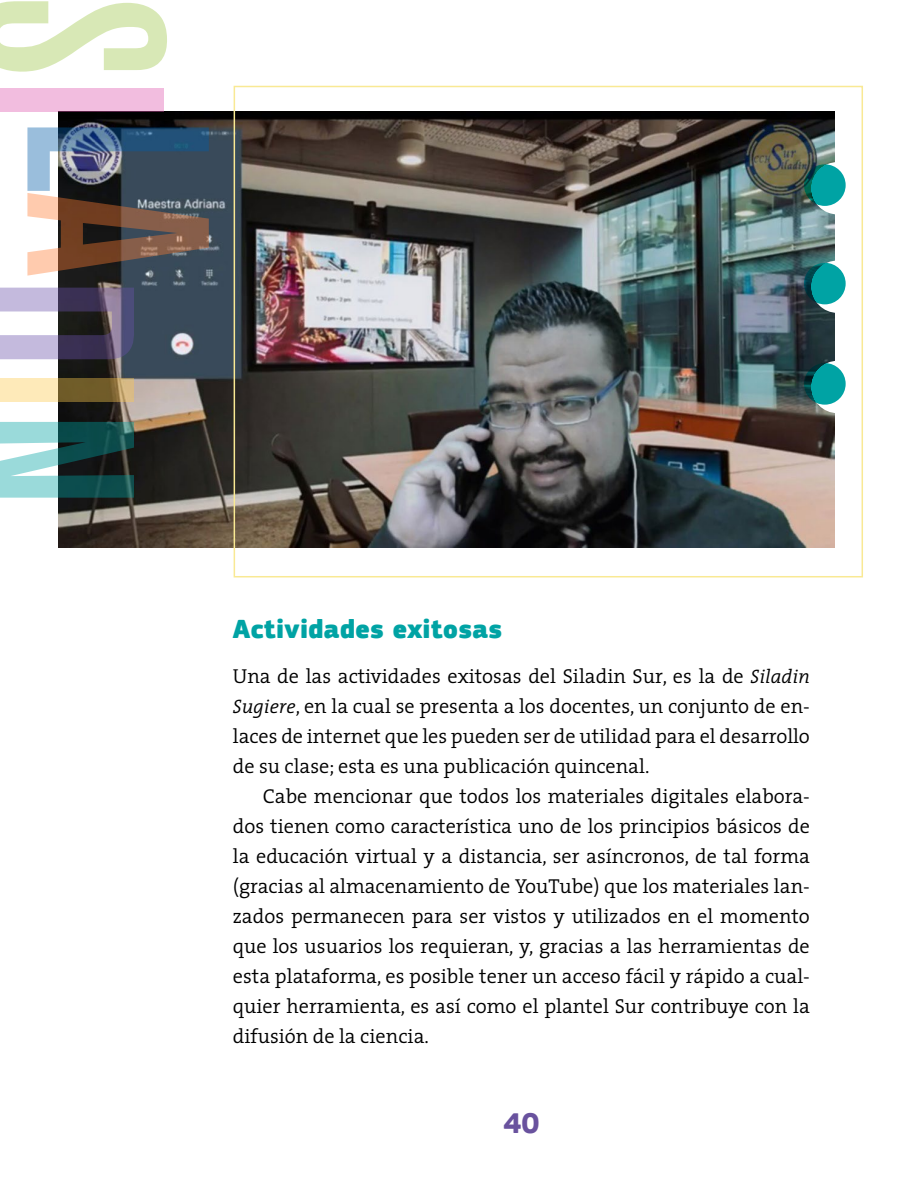
<style>
.page{position:relative;width:915px;height:1191px;background:#fff}
.page>*{position:absolute;margin:0;border:0;box-sizing:border-box;transform-origin:0 0}
.t1{font:700 30px "PF Square Sans Pro";color:#69529e}
.t2{font:900 27px "PF Square Sans Pro";color:#00a3a4}
.t3{font:300 20.25px/30px "The Serif";color:#000;text-align:justify}
.s1{font-style:italic;font-size:19.5px}
</style>
<div class="page">
<img style="left:59px;top:112px;width:774px;height:435px">
<div style="left:811px;top:162px;width:52px;height:52px;background:#fff;border-radius:50%"></div>
<div style="left:811px;top:361px;width:52px;height:52px;background:#fff;border-radius:50%"></div>
<div style="left:811px;top:260px;width:52px;height:53px;background:#fff;border-radius:50%"></div>
<svg style="left:803px;top:164px;width:42px;height:42px"></svg>
<svg style="left:803px;top:363px;width:42px;height:42px"></svg>
<svg style="left:803px;top:263px;width:42px;height:41px"></svg>
<div style="left:233px;top:86px;width:629px;height:491px;border:2px solid #f9e994"></div>
<svg style="left:0;top:1px;width:167px;height:71px"></svg>
<div style="left:0;top:88px;width:163px;height:24px;background:#f2bddf"></div>
<svg style="left:27px;top:127px;width:182px;height:149px;background:#68666b"></svg>
<svg style="left:0;top:288px;width:135px;height:71px;background:#847d96"></svg>
<svg style="left:0;top:378px;width:134px;height:23px;background:#b9a471"></svg>
<svg style="left:0;top:422px;width:134px;height:75px;background:#568686"></svg>
<h2 class="t2" style="left:233px;top:612px;width:271px">Actividades exitosas</h2>
<p class="t3" style="left:233px;top:660px;width:578px">Una de las actividades exitosas del Siladin Sur, es la de <span class="s1">Siladin Sugiere</span>, en la cual se presenta a los docentes, un conjunto de en&shy;laces de internet que les pueden ser de utilidad para el desarrollo de su clase; esta es una publicación quincenal.</p>
<p class="t3" style="left:233px;top:780px;width:578px;text-indent:30px">Cabe mencionar que todos los materiales digitales elabora&shy;dos tienen como característica uno de los principios básicos de la educación virtual y a distancia, ser asíncronos, de tal forma (gracias al almacenamiento de YouTube) que los materiales lan&shy;zados permanecen para ser vistos y utilizados en el momento que los usuarios los requieran, y, gracias a las herramientas de esta plataforma, es posible tener un acceso fácil y rápido a cual&shy;quier herramienta, es así como el plantel Sur contribuye con la difusión de la ciencia.</p>
<h1 class="t1" style="left:503px;top:1104px;width:37px">40</h1>
</div>
